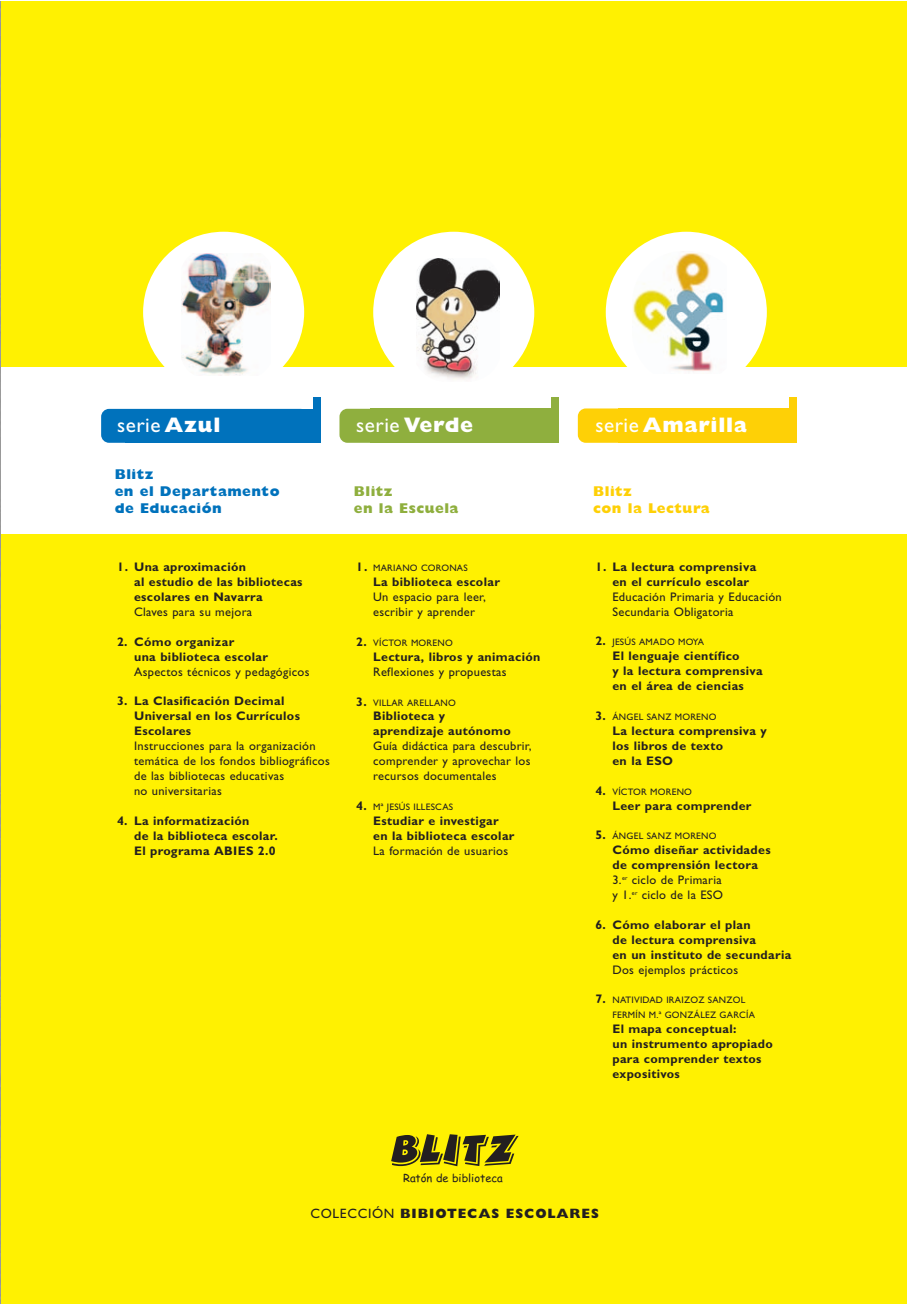
<style>
.page{position:relative;width:908px;height:1304px;background:#fff}
.page>*{position:absolute;margin:0;border:0;box-sizing:border-box;transform-origin:0 0}
.t1{font:21px "Gill Sans";letter-spacing:.025em;color:#fff}
.t2{font:800 21px "Gill Sans";letter-spacing:.035em;color:#fff}
.t3{font:800 14.2px/17px "Gill Sans";letter-spacing:.035em;color:#0072bc}
.t4{font:800 14.2px/17px "Gill Sans";letter-spacing:.035em;color:#fed006}
.t5{font:800 14.2px/17px "Gill Sans";letter-spacing:.035em;color:#8faf3e}
.t6{font:800 13.6px "Gill Sans";letter-spacing:.065em;color:#231f20}
.t7{font:700 12.4px/15px "Gill Sans";letter-spacing:.025em;color:#231f20}
.t8{font:12.4px/15px "Gill Sans";letter-spacing:.025em;color:#231f20}
.t9{font:11px "Comic Sans MS";color:#231f20}
.t10{font:9.4px/15px "Gill Sans";letter-spacing:.025em;color:#231f20}
.s1{font-weight:800}
.s2{font-weight:400}
.s3{font-weight:700;font-size:12.4px}
</style>
<div class="page">
<div style="left:0;top:2px;width:906px;height:1302px;background:#fff101"></div>
<div style="left:0;top:368px;width:906px;height:166px;background:#fff"></div>
<div style="left:143px;top:232px;width:161px;height:161px;background:#fff;border-radius:50%"></div>
<div style="left:373px;top:232px;width:161px;height:161px;background:#fff;border-radius:50%"></div>
<div style="left:605px;top:232px;width:161px;height:161px;background:#fff;border-radius:50%"></div>
<div style="left:101px;top:409px;width:207px;height:34px;background:#0072bc;border-radius:8px"></div>
<div style="left:125px;top:409px;width:192px;height:34px;background:#0072bc"></div>
<div style="left:313px;top:397px;width:7px;height:46px;background:#0072bc"></div>
<div style="left:339px;top:409px;width:216px;height:34px;background:#8faf3e;border-radius:8px"></div>
<div style="left:370px;top:409px;width:185px;height:34px;background:#8faf3e"></div>
<div style="left:551px;top:397px;width:7px;height:46px;background:#8faf3e"></div>
<div style="left:577px;top:408px;width:218px;height:35px;background:#fed006;border-radius:8px"></div>
<div style="left:789px;top:397px;width:7px;height:46px;background:#fed006"></div>
<img style="left:181px;top:254px;width:89px;height:122px">
<img style="left:632px;top:251px;width:92px;height:121px">
<img style="left:416px;top:258px;width:83px;height:122px">
<svg style="left:391px;top:1134px;width:127px;height:32px"></svg>
<img style="left:0;top:2px;width:1px;height:1302px">
<h1 class="t1" style="left:117px;top:417px;width:105px">serie <span class="s1">Azul</span></h1>
<p class="t3" style="left:115px;top:467px;width:166px">Blitz<br>en el Departamento de Educación</p>
<p class="t7" style="left:134px;top:561px;width:170px;text-indent:-17px">1. Una aproximación<br>al estudio de las bibliotecas escolares en Navarra</p>
<p class="t8" style="left:134px;top:605px;width:120px">Claves para su mejora</p>
<p class="t7" style="left:134px;top:635px;width:135px;text-indent:-17px">2. Cómo organizar<br>una biblioteca escolar</p>
<p class="t8" style="left:134px;top:665px;width:177px">Aspectos técnicos y pedagógicos</p>
<p class="t7" style="left:134px;top:695px;width:167px;text-indent:-17px">3. La Clasificación Decimal<br>Universal en los Currículos<br>Escolares</p>
<p class="t8" style="left:134px;top:740px;width:197px">Instrucciones para la organización temática de los fondos bibliográficos de las bibliotecas educativas<br>no universitarias</p>
<p class="t7" style="left:134px;top:814px;width:145px;text-indent:-17px">4. La informatización<br>de la biblioteca escolar.<br>El programa ABIES 2.0</p>
<h1 class="t1" style="left:356px;top:417px;width:118px">serie <span class="s1">Verde</span></h1>
<h1 class="t2" style="left:595px;top:417px;width:153px"><span class="s2">serie</span> Amarilla</h1>
<p class="t5" style="left:354px;top:484px;width:106px">Blitz<br>en la Escuela</p>
<p class="t4" style="left:593px;top:484px;width:118px">Blitz<br>con la Lectura</p>
<p class="t10" style="left:356px;top:561px;width:113px"><span class="s3">1.</span> MARIANO CORONAS</p>
<p class="t7" style="left:373px;top:576px;width:128px">La biblioteca escolar</p>
<p class="t8" style="left:373px;top:591px;width:114px">Un espacio para leer, escribir y aprender</p>
<p class="t10" style="left:356px;top:636px;width:98px"><span class="s3">2.</span> VÍCTOR MORENO</p>
<p class="t7" style="left:373px;top:650px;width:169px">Lectura, libros y animación</p>
<p class="t8" style="left:373px;top:665px;width:135px">Reflexiones y propuestas</p>
<p class="t10" style="left:356px;top:696px;width:101px"><span class="s3">3.</span> VILLAR ARELLANO</p>
<p class="t7" style="left:373px;top:710px;width:139px">Biblioteca y aprendizaje autónomo</p>
<p class="t8" style="left:373px;top:740px;width:160px;text-align:justify">Guía didáctica para descubrir, comprender y aprovechar los recursos documentales</p>
<p class="t10" style="left:356px;top:800px;width:99px"><span class="s3">4.</span> Mª JESÚS ILLESCAS</p>
<p class="t7" style="left:373px;top:814px;width:143px">Estudiar e investigar en la biblioteca escolar</p>
<p class="t8" style="left:373px;top:844px;width:136px">La formación de usuarios</p>
<p class="t7" style="left:612px;top:560px;width:145px;text-indent:-17px">1. La lectura comprensiva en el currículo escolar</p>
<p class="t8" style="left:612px;top:590px;width:171px">Educación Primaria y Educación<br>Secundaria Obligatoria</p>
<p class="t10" style="left:595px;top:636px;width:110px"><span class="s3">2.</span> JESÚS AMADO MOYA</p>
<p class="t7" style="left:612px;top:650px;width:152px">El lenguaje científico<br>y la lectura comprensiva en el área de ciencias</p>
<p class="t10" style="left:595px;top:710px;width:123px"><span class="s3">3.</span> ÁNGEL SANZ MORENO</p>
<p class="t7" style="left:612px;top:724px;width:156px">La lectura comprensiva y los libros de texto<br>en la ESO</p>
<p class="t10" style="left:595px;top:785px;width:98px"><span class="s3">4.</span> VÍCTOR MORENO</p>
<p class="t7" style="left:612px;top:799px;width:140px">Leer para comprender</p>
<p class="t10" style="left:595px;top:830px;width:123px"><span class="s3">5.</span> ÁNGEL SANZ MORENO</p>
<p class="t7" style="left:612px;top:844px;width:160px">Cómo diseñar actividades de comprensión lectora<br><span class="s2">3.</span><sup>er</sup> <span class="s2">ciclo de Primaria<br>y 1.</span><sup>er</sup> <span class="s2">ciclo de la ESO</span></p>
<p class="t7" style="left:612px;top:918px;width:180px;text-indent:-17px">6. Cómo elaborar el plan<br>de lectura comprensiva<br>en un instituto de secundaria</p>
<p class="t8" style="left:612px;top:963px;width:127px">Dos ejemplos prácticos</p>
<p class="t10" style="left:612px;top:994px;width:144px;text-indent:-17px"><span class="s3">7.</span> NATIVIDAD IRAIZOZ SANZOL<br>FERMÍN M.ª GONZÁLEZ GARCÍA</p>
<p class="t7" style="left:612px;top:1023px;width:162px">El mapa conceptual:<br>un instrumento apropiado para comprender textos expositivos</p>
<p class="t9" style="left:403px;top:1171px;width:101px">Ratón de biblioteca</p>
<p class="t6" style="left:310px;top:1208px;width:289px"><span class="s2">COLECCIÓN</span> BIBIOTECAS ESCOLARES</p>
</div>
